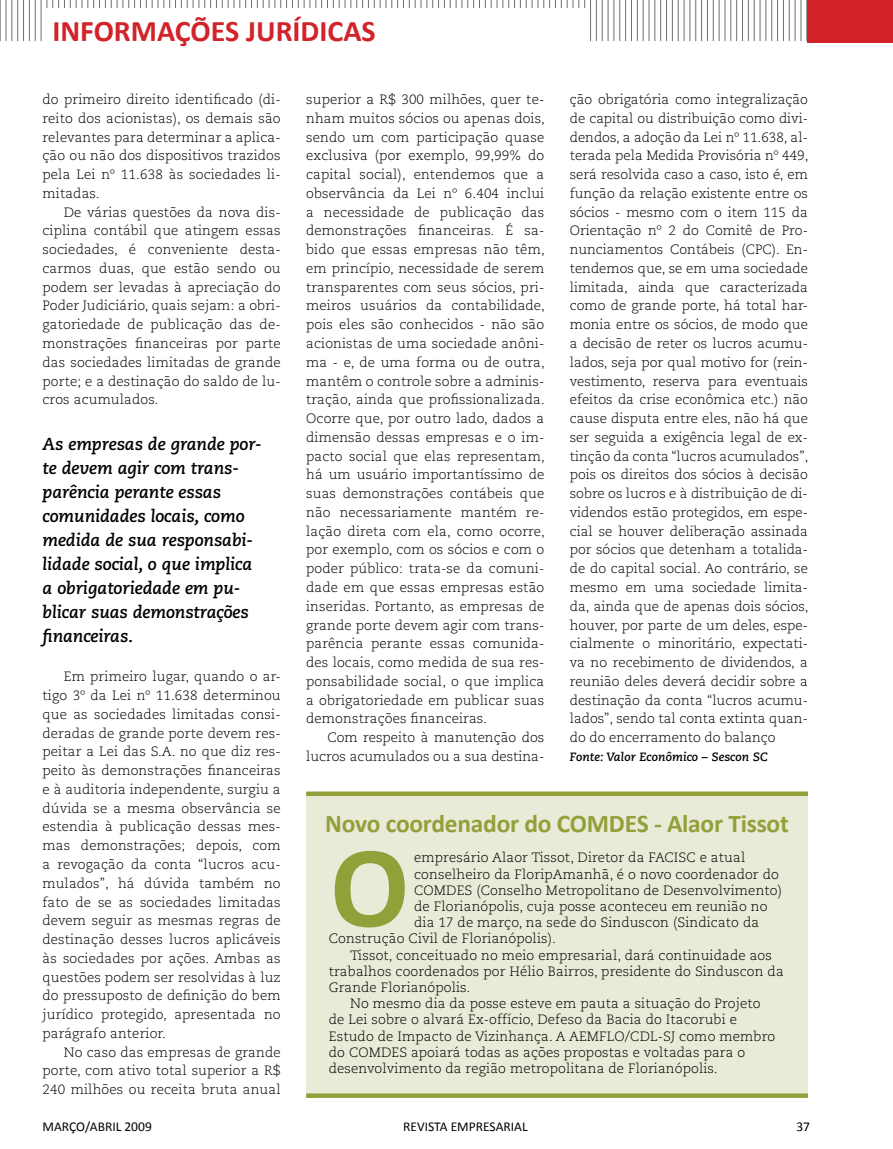
<style>
.page{position:relative;width:893px;height:1149px;background:#fff}
.page>*{position:absolute;margin:0;border:0;box-sizing:border-box;transform-origin:0 0}
.t1{font:700 117px "Calibri";color:#92a039}
.t2{font:700 30px "Calibri";color:#d2232a}
.t3{font:700 25.5px "Calibri";letter-spacing:-.01em;color:#92a039}
.t4{font:italic 700 17.25px/24px "Caecilia LT Std";letter-spacing:-.005em;color:#000}
.t5{font:300 13.5px/18.8px "Caecilia LT Std";letter-spacing:.01em;color:#000;text-align:justify}
.t6{font:13.5px "Calibri";color:#000}
.t7{font:italic 700 12px "Caecilia LT Std";letter-spacing:.01em;color:#000}
</style>
<div class="page">
<svg style="left:0;top:0;width:808px;height:42px"></svg>
<div style="left:808px;top:0;width:85px;height:43px;background:#d2232a"></div>
<div style="left:43px;top:8px;width:544px;height:34px;background:#fff"></div>
<div style="left:306px;top:794px;width:502px;height:303px;background:#eaead8"></div>
<svg style="left:306px;top:791px;width:502px;height:4px;background:#a0ac53"></svg>
<svg style="left:306px;top:1093px;width:502px;height:4px;background:#9ba749"></svg>
<h2 class="t2" style="left:52px;top:13px;width:325px">INFORMAÇÕES JURÍDICAS</h2>
<p class="t5" style="left:43px;top:90px;width:240px">do primeiro direito identificado (di&shy;reito dos acionistas), os demais são relevantes para determinar a aplica&shy;ção ou não dos dispositivos trazidos pela Lei nº 11.638 às sociedades li&shy;mitadas.</p>
<p class="t5" style="left:43px;top:203px;width:240px;text-indent:21px">De várias questões da nova dis&shy;ciplina contábil que atingem essas sociedades, é conveniente desta&shy;carmos duas, que estão sendo ou podem ser levadas à apreciação do Poder Judiciário, quais sejam: a obri&shy;gatoriedade de publicação das de&shy;monstrações financeiras por parte das sociedades limitadas de grande porte; e a destinação do saldo de lu&shy;cros acumulados.</p>
<p class="t4" style="left:43px;top:432px;width:221px">As empresas de grande por&shy;te devem agir com trans&shy;parência perante essas comunidades locais, como medida de sua responsabi&shy;lidade social, o que implica a obrigatoriedade em pu&shy;blicar suas demonstrações financeiras.</p>
<p class="t5" style="left:43px;top:667px;width:240px;text-indent:21px">Em primeiro lugar, quando o ar&shy;tigo 3º da Lei nº 11.638 determinou que as sociedades limitadas consi&shy;deradas de grande porte devem res&shy;peitar a Lei das S.A. no que diz res&shy;peito às demonstrações financeiras e à auditoria independente, surgiu a dúvida se a mesma observância se estendia à publicação dessas mes&shy;mas demonstrações; depois, com a revogação da conta “lucros acu&shy;mulados”, há dúvida também no fato de se as sociedades limitadas devem seguir as mesmas regras de destinação desses lucros aplicáveis às sociedades por ações. Ambas as questões podem ser resolvidas à luz do pressuposto de definição do bem jurídico protegido, apresentada no parágrafo anterior.</p>
<p class="t5" style="left:43px;top:1042px;width:240px;text-indent:21px">No caso das empresas de grande porte, com ativo total superior a R$ 240 milhões ou receita bruta anual</p>
<p class="t5" style="left:306px;top:90px;width:240px">superior a R$ 300 milhões, quer te&shy;nham muitos sócios ou apenas dois, sendo um com participação quase exclusiva (por exemplo, 99,99% do capital social), entendemos que a observância da Lei nº 6.404 inclui a necessidade de publicação das demonstrações financeiras. É sa&shy;bido que essas empresas não têm, em princípio, necessidade de serem transparentes com seus sócios, pri&shy;meiros usuários da contabilidade, pois eles são conhecidos - não são acionistas de uma sociedade anôni&shy;ma - e, de uma forma ou de outra, mantêm o controle sobre a adminis&shy;tração, ainda que profissionalizada.<br>Ocorre que, por outro lado, dados a dimensão dessas empresas e o im&shy;pacto social que elas representam, há um usuário importantíssimo de suas demonstrações contábeis que não necessariamente mantém re&shy;lação direta com ela, como ocorre, por exemplo, com os sócios e com o poder público: trata-se da comuni&shy;dade em que essas empresas estão inseridas. Portanto, as empresas de grande porte devem agir com trans&shy;parência perante essas comunida&shy;des locais, como medida de sua res&shy;ponsabilidade social, o que implica a obrigatoriedade em publicar suas demonstrações financeiras.</p>
<p class="t5" style="left:306px;top:728px;width:240px;text-align:right">Com respeito à manutenção dos lucros acumulados ou a sua destina-</p>
<p class="t5" style="left:570px;top:90px;width:240px">ção obrigatória como integralização de capital ou distribuição como divi&shy;dendos, a adoção da Lei nº 11.638, al&shy;terada pela Medida Provisória nº 449, será resolvida caso a caso, isto é, em função da relação existente entre os sócios - mesmo com o item 115 da Orientação nº 2 do Comitê de Pro&shy;nunciamentos Contábeis (CPC). En&shy;tendemos que, se em uma sociedade limitada, ainda que caracterizada como de grande porte, há total har&shy;monia entre os sócios, de modo que a decisão de reter os lucros acumu&shy;lados, seja por qual motivo for (rein&shy;vestimento, reserva para eventuais efeitos da crise econômica etc.) não cause disputa entre eles, não há que ser seguida a exigência legal de ex&shy;tinção da conta “lucros acumulados”, pois os direitos dos sócios à decisão sobre os lucros e à distribuição de di&shy;videndos estão protegidos, em espe&shy;cial se houver deliberação assinada por sócios que detenham a totalida&shy;de do capital social. Ao contrário, se mesmo em uma sociedade limita&shy;da, ainda que de apenas dois sócios, houver, por parte de um deles, espe&shy;cialmente o minoritário, expectati&shy;va no recebimento de dividendos, a reunião deles deverá decidir sobre a destinação da conta “lucros acumu&shy;lados”, sendo tal conta extinta quan&shy;do do encerramento do balanço</p>
<p class="t7" style="left:570px;top:749px;width:199px">Fonte: Valor Econômico – Sescon SC</p>
<h3 class="t3" style="left:325px;top:807px;width:465px">Novo coordenador do COMDES - Alaor Tissot</h3>
<h1 class="t1" style="left:330px;top:814px;width:81px">O</h1>
<p class="t5" style="left:414px;top:848px;width:333px">empresário Alaor Tissot, Diretor da FACISC e atual</p>
<p class="t5" style="left:414px;top:864px;width:366px">conselheiro da FloripAmanhã, é o novo coordenador do</p>
<p class="t5" style="left:414px;top:880px;width:369px">COMDES (Conselho Metropolitano de Desenvolvimento)</p>
<p class="t5" style="left:414px;top:897px;width:355px">de Florianópolis, cuja posse aconteceu em reunião no</p>
<p class="t5" style="left:414px;top:913px;width:346px">dia 17 de março, na sede do Sinduscon (Sindicato da</p>
<p class="t5" style="left:329px;top:929px;width:229px">Construção Civil de Florianópolis).</p>
<p class="t5" style="left:350px;top:945px;width:423px">Tissot, conceituado no meio empresarial, dará continuidade aos</p>
<p class="t5" style="left:329px;top:961px;width:456px">trabalhos coordenados por Hélio Bairros, presidente do Sinduscon da</p>
<p class="t5" style="left:329px;top:978px;width:143px">Grande Florianópolis.</p>
<p class="t5" style="left:350px;top:994px;width:412px">No mesmo dia da posse esteve em pauta a situação do Projeto</p>
<p class="t5" style="left:329px;top:1010px;width:410px">de Lei sobre o alvará Ex-offício, Defeso da Bacia do Itacorubi e</p>
<p class="t5" style="left:329px;top:1026px;width:448px">Estudo de Impacto de Vizinhança. A AEMFLO/CDL-SJ como membro</p>
<p class="t5" style="left:329px;top:1042px;width:418px">do COMDES apoiará todas as ações propostas e voltadas para o</p>
<p class="t5" style="left:329px;top:1059px;width:390px">desenvolvimento da região metropolitana de Florianópolis.</p>
<p class="t6" style="left:43px;top:1118px;width:111px">MARÇO/ABRIL 2009</p>
<p class="t6" style="left:403px;top:1118px;width:126px">REVISTA EMPRESARIAL</p>
<p class="t6" style="left:796px;top:1118px;width:15px">37</p>
</div>
